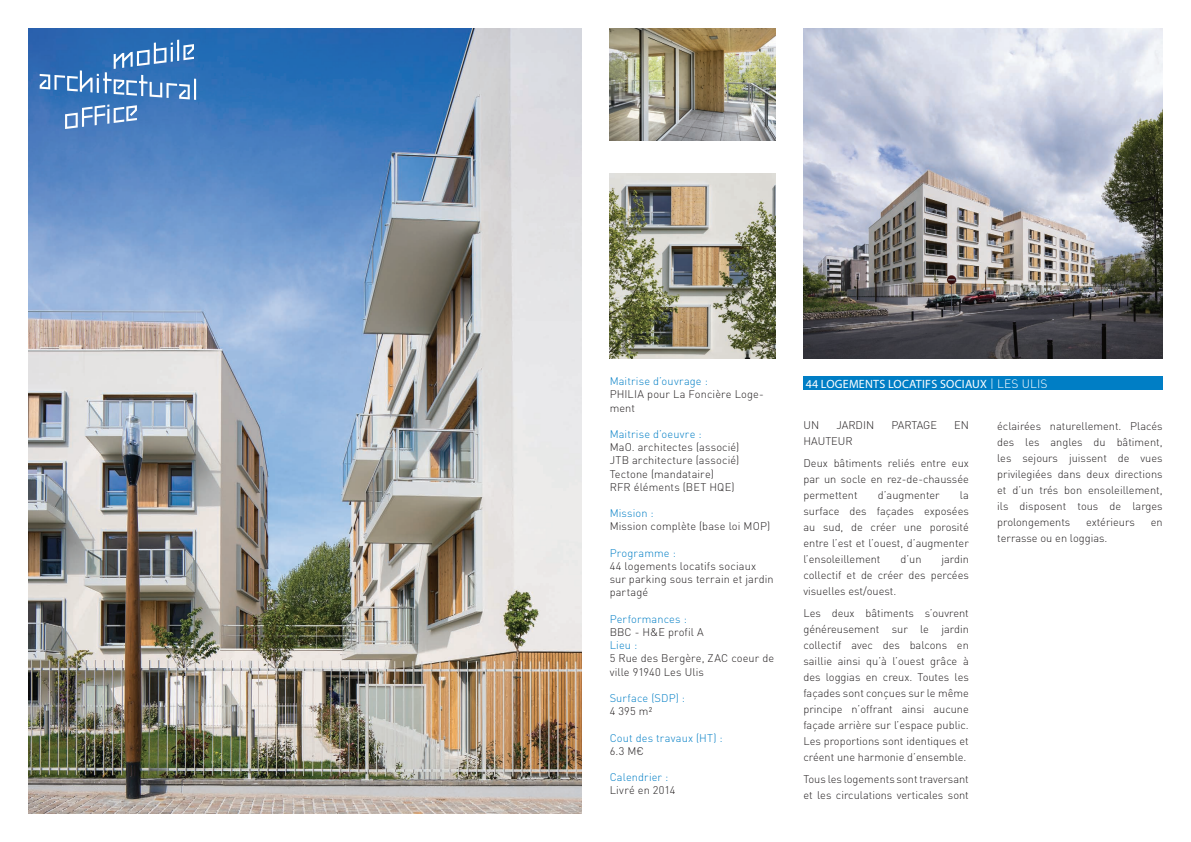
<style>
.page{position:relative;width:1191px;height:842px;background:#fff}
.page>*{position:absolute;margin:0;border:0;box-sizing:border-box;transform-origin:0 0}
.t1{font:12px "Myriad Pro";letter-spacing:.02em;color:#fff}
.t2{font:300 11px/16px "DINOT";color:#231f20}
.t3{font:300 11px/13.2px "DINOT";letter-spacing:.01em;color:#007ec5}
.s1{color:#231f20}
.s2{font-family:"DINOT";font-weight:300}
</style>
<div class="page">
<div style="left:803px;top:377px;width:359px;height:13px;background:#007ec5"></div>
<img style="left:609px;top:28px;width:166px;height:112px">
<img style="left:609px;top:174px;width:166px;height:185px">
<img style="left:28px;top:28px;width:553px;height:786px">
<img style="left:803px;top:28px;width:359px;height:331px">
<hr style="left:177px;top:40px;width:2px;height:21px;background:#fff">
<hr style="left:194px;top:79px;width:2px;height:21px;background:#fff">
<svg style="left:40px;top:43px;width:154px;height:86px;background:#4e83c0"></svg>
<p class="t3" style="left:609px;top:374px;width:100px">Maitrise d’ouvrage :</p>
<p class="t2" style="left:609px;top:388px;width:156px;line-height:13.2px">PHILIA pour La Foncière Loge&shy;ment</p>
<p class="t3" style="left:609px;top:427px;width:93px">Maitrise d’oeuvre :</p>
<p class="t2" style="left:609px;top:440px;width:131px;line-height:13.2px">MaO. architectes (associé)<br>JTB architecture (associé)<br>Tectone (mandataire)<br>RFR éléments (BET HQE)</p>
<p class="t3" style="left:609px;top:506px;width:46px">Mission :</p>
<p class="t2" style="left:609px;top:518px;width:162px">Mission complète (base loi MOP)</p>
<p class="t3" style="left:609px;top:546px;width:68px">Programme :</p>
<p class="t2" style="left:609px;top:559px;width:165px;line-height:13.2px">44 logements locatifs sociaux sur parking sous terrain et jardin partagé</p>
<p class="t3" style="left:609px;top:612px;width:79px">Performances :</p>
<p class="t2" style="left:609px;top:624px;width:96px">BBC - H&amp;E profil A</p>
<p class="t3" style="left:609px;top:638px;width:29px">Lieu :</p>
<p class="t2" style="left:609px;top:652px;width:166px;line-height:13.2px">5 Rue des Bergère, ZAC coeur de ville 91940 Les Ulis</p>
<p class="t3" style="left:609px;top:691px;width:77px">Surface (SDP) :</p>
<p class="t2" style="left:609px;top:703px;width:44px">4 395 m²</p>
<p class="t3" style="left:609px;top:731px;width:114px">Cout des travaux (HT) :</p>
<p class="t2" style="left:609px;top:743px;width:36px">6.3 M€</p>
<p class="t3" style="left:609px;top:770px;width:67px">Calendrier :<br><span class="s1">L</span><span class="s1">ivré en 2014</span></p>
<p class="t1" style="left:806px;top:376px;width:243px">44 LOGEMENTS LOCATIFS SOCIAUX <span class="s2">| LES ULIS</span></p>
<p class="t2" style="left:803px;top:417px;width:17px">UN</p>
<p class="t2" style="left:836px;top:417px;width:39px">JARDIN</p>
<p class="t2" style="left:891px;top:417px;width:47px">PARTAGE</p>
<p class="t2" style="left:954px;top:417px;width:16px">EN</p>
<p class="t2" style="left:803px;top:430px;width:167px;line-height:21.7px">HAUTEUR<br>Deux bâtiments reliés entre eux</p>
<p class="t2" style="left:803px;top:471px;width:167px">par un socle en rez-de-chaussée permettent</p>
<p class="t2" style="left:997px;top:417px;width:167px;text-align:justify">éclairées naturellement. Placés des les angles du bâtiment, les sejours juissent de vues privilegiées dans deux directions et d’un trés bon ensoleillement, ils disposent tous de larges prolongements</p>
<p class="t2" style="left:803px;top:487px;width:167px;text-align:justify;text-indent:156px">la surface des façades exposées au sud, de créer une porosité entre l’est et l’ouest, d’augmenter l’ensoleillement</p>
<p class="t2" style="left:877px;top:487px;width:63px">d’augmenter</p>
<p class="t2" style="left:1086px;top:513px;width:50px">extérieurs</p>
<p class="t2" style="left:1150px;top:513px;width:13px">en</p>
<p class="t2" style="left:997px;top:529px;width:112px">terrasse ou en loggias.</p>
<p class="t2" style="left:803px;top:551px;width:167px;text-align:justify;text-indent:138px">jardin collectif et de créer des percées visuelles est/ouest.</p>
<p class="t2" style="left:803px;top:605px;width:167px;text-align:justify">Les deux bâtiments s’ouvrent généreusement sur le jardin collectif avec des balcons en saillie ainsi qu’à l’ouest grâce à des loggias en creux. Toutes les façades sont conçues sur le même principe n’offrant ainsi aucune façade arrière sur l’espace public.<br>Les proportions sont identiques et créent une harmonie d’ensemble.</p>
<p class="t2" style="left:803px;top:770px;width:167px">Tous les logements sont traversant et les circulations verticales sont</p>
<p class="t2" style="left:900px;top:551px;width:23px">d’un</p>
</div>
